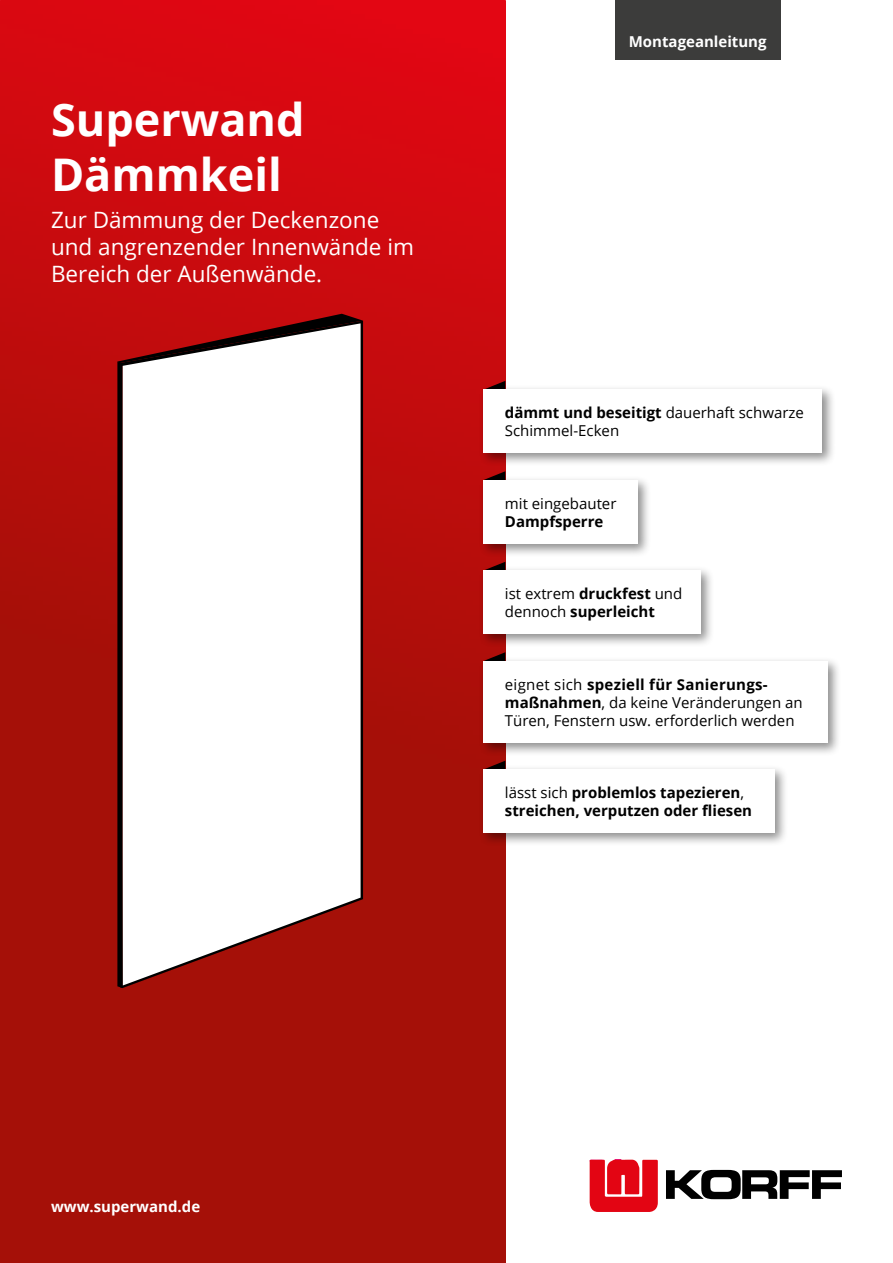
<style>
.page{position:relative;width:893px;height:1263px;background:#fff}
.page>*{position:absolute;margin:0;border:0;box-sizing:border-box;transform-origin:0 0}
.t1{font:700 45px/54px "Open Sans";color:#fff}
.t2{font:22.5px/27px "Open Sans";color:#fff}
.t3{font:15px/18px "Open Sans";color:#000}
.t4{font:700 15px/18px "Open Sans";color:#000}
.t5{font:700 15px "Open Sans";color:#fff}
.s1{font-weight:700}
.s2{font-weight:400}
</style>
<div class="page">
<div style="left:615px;top:0;width:166px;height:60px;background:#3c3c3b"></div>
<img style="left:0;top:0;width:505px;height:1263px">
<svg style="left:117px;top:314px;width:246px;height:674px"></svg>
<svg style="left:483px;top:381px;width:22px;height:4px"></svg>
<div style="left:478px;top:385px;width:358px;height:81px;background:#000;opacity:.45"></div>
<div style="left:483px;top:390px;width:339px;height:63px;background:#fff"></div>
<svg style="left:483px;top:562px;width:22px;height:4px"></svg>
<div style="left:478px;top:566px;width:237px;height:81px;background:#000;opacity:.45"></div>
<div style="left:483px;top:571px;width:218px;height:63px;background:#fff"></div>
<svg style="left:483px;top:471px;width:22px;height:4px"></svg>
<div style="left:478px;top:475px;width:174px;height:82px;background:#000;opacity:.45"></div>
<div style="left:483px;top:480px;width:155px;height:64px;background:#fff"></div>
<svg style="left:483px;top:652px;width:22px;height:4px"></svg>
<div style="left:478px;top:656px;width:363px;height:100px;background:#000;opacity:.45"></div>
<div style="left:483px;top:661px;width:345px;height:82px;background:#fff"></div>
<svg style="left:483px;top:761px;width:22px;height:4px"></svg>
<div style="left:478px;top:765px;width:310px;height:81px;background:#000;opacity:.45"></div>
<div style="left:483px;top:769px;width:292px;height:64px;background:#fff"></div>
<svg style="left:666px;top:1170px;width:176px;height:29px"></svg>
<svg style="left:590px;top:1159px;width:68px;height:53px;background:#e62430"></svg>
<h1 class="t1" style="left:51px;top:98px;width:255px">Superwand<br>Dämmkeil</h1>
<h2 class="t2" style="left:51px;top:208px;width:365px">Zur Dämmung der Deckenzone und angrenzender Innenwände im<br>Bereich der Außenwände.</h2>
<p class="t5" style="left:629px;top:36px;width:139px">Montageanleitung</p>
<p class="t3" style="left:505px;top:405px;width:300px"><span class="s1">dämmt und beseitigt</span> dauerhaft schwarze<br>Schimmel-Ecken</p>
<p class="t3" style="left:505px;top:496px;width:113px">mit eingebauter</p>
<p class="t4" style="left:505px;top:514px;width:100px">Dampfsperre</p>
<p class="t4" style="left:505px;top:586px;width:179px"><span class="s2">ist extrem</span> druckfest <span class="s2">und dennoch</span> superleicht</p>
<p class="t3" style="left:505px;top:677px;width:299px">eignet sich <span class="s1">speziell für Sanierungs&shy;maßnahmen</span>, da keine Veränderungen an<br>Türen, Fenstern usw. erforderlich werden</p>
<p class="t4" style="left:505px;top:785px;width:249px"><span class="s2">lässt sich</span> problemlos tapezieren<span class="s2">, </span>streichen, verputzen oder fliesen</p>
<p class="t5" style="left:51px;top:1200px;width:151px">www.superwand.de</p>
</div>
